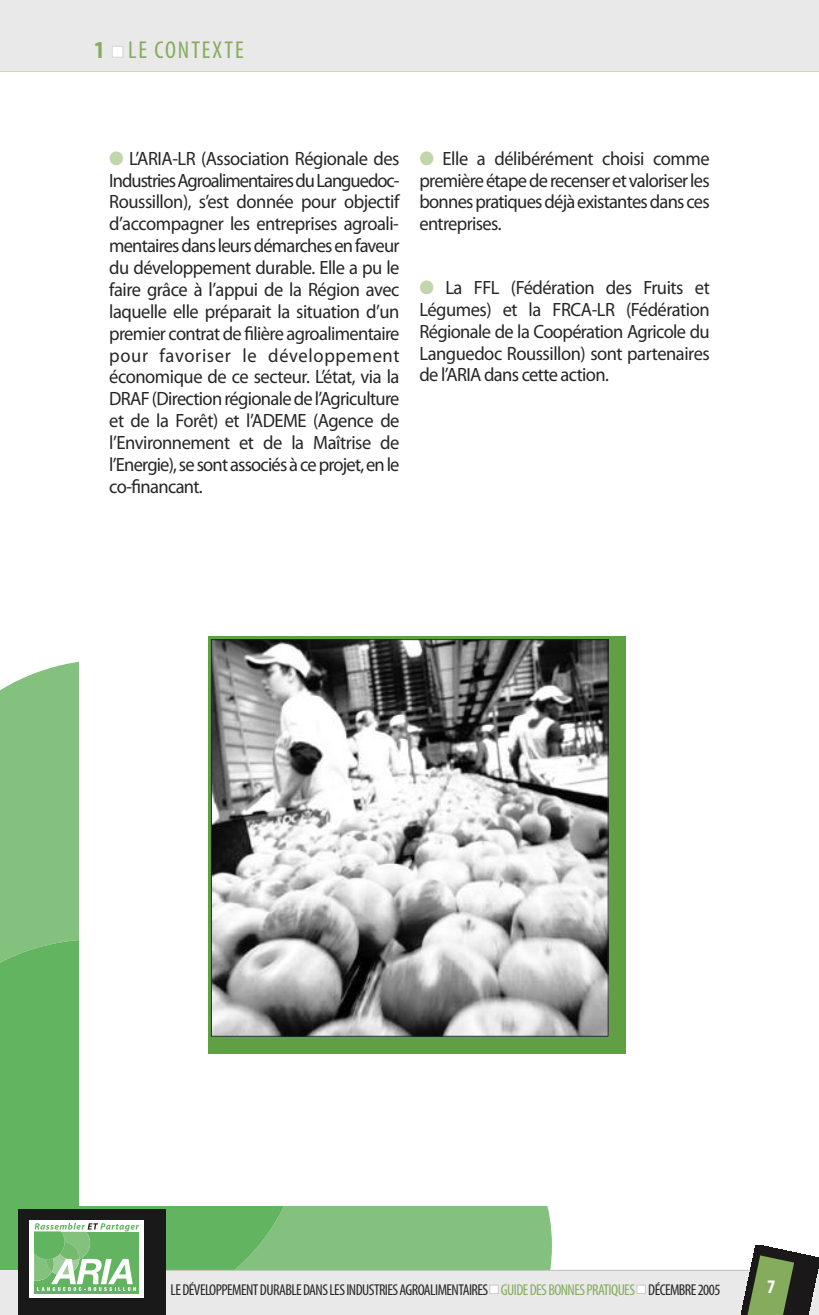
<style>
.page{position:relative;width:819px;height:1315px;background:#fff}
.page>*{position:absolute;margin:0;border:0;box-sizing:border-box;transform-origin:0 0}
.t1{font:condensed 24.5px "Myriad Pro";letter-spacing:.08em;color:#85ac5d}
.t2{font:19.25px/21.9px "Myriad Pro";letter-spacing:-.035em;color:#272627;text-align:justify;scale:.96 1}
.t3{font:700 condensed 19.25px "Myriad Pro";color:#fff}
.t4{font:condensed 15.75px "Myriad Pro";letter-spacing:-.035em;color:#272627}
.s1{font-weight:700}
.s2{color:#fff}
.s3{color:#c2d6ae}
.s4{color:#85ac5d}
</style>
<div class="page">
<div style="left:0;top:661px;width:79px;height:278px;background:#84c07e"></div>
<div style="left:444px;top:1206px;width:108px;height:63px;background:#84c07e"></div>
<div style="left:0;top:1270px;width:819px;height:45px;background:#e9e9e9"></div>
<div style="left:0;top:0;width:819px;height:69px;background:#e9e9e9"></div>
<hr style="left:89px;top:1269px;width:730px;height:1px;background:#bebebe">
<img style="left:753px;top:1245px;width:66px;height:70px">
<svg style="left:739px;top:1255px;width:55px;height:60px;background:#788f60"></svg>
<hr style="left:0;top:71px;width:819px;height:1px;background:#b1ca98">
<img style="left:208px;top:636px;width:417px;height:417px">
<img style="left:213px;top:641px;width:393px;height:393px">
<div style="left:18px;top:1291px;width:147px;height:24px;background:#1a1919"></div>
<div style="left:30px;top:1220px;width:114px;height:77px;background:linear-gradient(to right,#fff,#fff)"></div>
<div style="left:34px;top:1232px;width:105px;height:61px;background:#63b461"></div>
<svg style="left:0;top:939px;width:444px;height:352px"></svg>
<p class="t1" style="left:94px;top:42px;width:151px"><span class="s1">1</span> <span class="s2">■</span> LE CONTEXTE</p>
<p class="t2" style="left:109px;top:149px;width:304px"><span class="s3">●</span> L’ARIA-LR (Association Régionale des IndustriesAgroalimentairesduLanguedoc-Roussillon), s’est donnée pour objectif d’accompagner les entreprises agroali&shy;mentairesdansleursdémarchesenfaveur du développement durable. Elle a pu le faire grâce à l’appui de la Région avec laquelle elle préparait la situation d’un premier contrat de filière agroalimentaire pour favoriser le développement économique de ce secteur. L’état, via la DRAF(Directionrégionaledel’Agriculture et de la Forêt) et l’ADEME (Agence de l’Environnement et de la Maîtrise de l’Energie),sesontassociésàceprojet,enle co-financant.</p>
<p class="t2" style="left:419px;top:149px;width:304px"><span class="s3">●</span> Elle a délibérément choisi comme premièreétapederecenseretvaloriserles bonnespratiquesdéjàexistantesdansces entreprises.</p>
<p class="t2" style="left:419px;top:278px;width:304px"><span class="s3">●</span> La FFL (Fédération des Fruits et Légumes) et la FRCA-LR (Fédération Régionale de la Coopération Agricole du Languedoc Roussillon) sont partenaires de l’ARIA dans cette action.</p>
<p class="t4" style="left:170px;top:1283px;width:551px">LEDÉVELOPPEMENTDURABLEDANSLESINDUSTRIESAGROALIMENTAIRES<span class="s2">■</span> <span class="s4">GUIDEDESBONNESPRATIQUES</span> <span class="s2">■</span> DÉCEMBRE2005</p>
<p class="t3" style="left:767px;top:1280px;width:10px">7</p>
</div>
